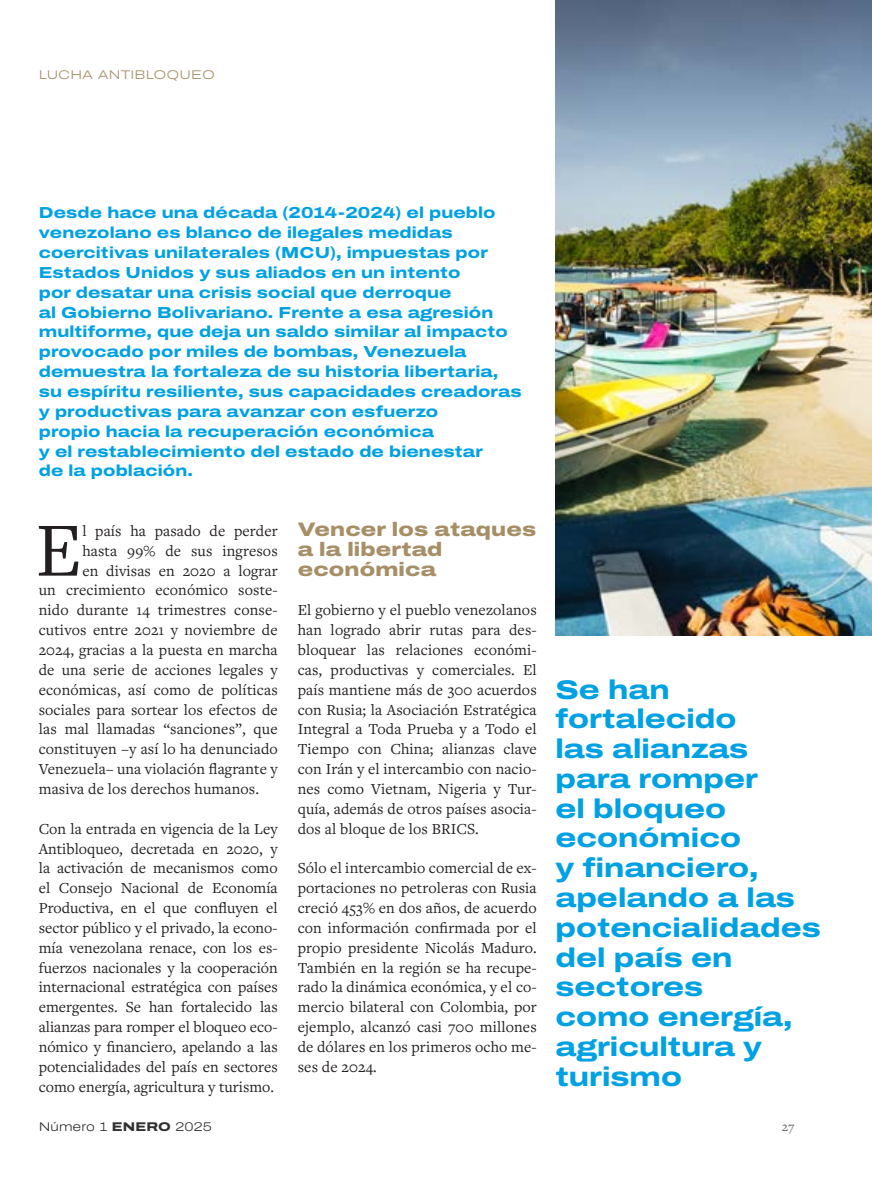
<style>
.page{position:relative;width:872px;height:1191px;background:#fff}
.page>*{position:absolute;margin:0;border:0;box-sizing:border-box;transform-origin:0 0}
.Capital{font:79.35px "Freight Text Pro";color:#231f20}
.Destacado_grande{font:700 27px/29.7px "Archivo Expanded";color:#00a1e3}
.Entretítulo{font:800 19.5px/19.8px "Archivo Expanded";letter-spacing:.01em;color:#a68f67}
.Cuerpo_texto{font:15.9px/19.8px "Freight Text Pro";letter-spacing:.01em;color:#231f20;text-align:justify}
.Copete{font:700 15.9px/19.8px "Archivo Expanded";letter-spacing:.01em;color:#00a1e3}
.Capital-2{font:15.9px "Freight Text Pro";letter-spacing:.01em;color:#231f20}
.t1{font:13.5px "Freight Text Pro";color:#636366}
.t2{font:200 12.6px "Archivo Expanded";letter-spacing:.01em;color:#312f30}
.Cuerpo_texto-2{font:200 12.6px "Archivo Expanded";letter-spacing:.01em;color:#a68f67}
.s1{font-weight:700}
</style>
<div class="page">
<img style="left:555px;top:0;width:317px;height:635px">
<p class="Cuerpo_texto-2" style="left:39px;top:66px;width:178px">LUCHA ANTIBLOQUEO</p>
<p class="Copete" style="left:39px;top:203px;width:484px">Desde hace una década (2014-2024) el pueblo venezolano es blanco de ilegales medidas coercitivas unilaterales (MCU), impuestas por Estados Unidos y sus aliados en un intento<br>por desatar una crisis social que derroque<br>al Gobierno Bolivariano. Frente a esa agresión multiforme, que deja un saldo similar al impacto provocado por miles de bombas, Venezuela demuestra la fortaleza de su historia libertaria, su espíritu resiliente, sus capacidades creadoras y productivas para avanzar con esfuerzo<br>propio hacia la recuperación económica<br>y el restablecimiento del estado de bienestar<br>de la población.</p>
<p class="Capital" style="left:35px;top:498px;width:48px">E</p>
<p class="Capital-2" style="left:82px;top:520px;width:197px">l país ha pasado de perder</p>
<p class="Capital-2" style="left:82px;top:540px;width:197px">hasta 99% de sus ingresos</p>
<p class="Capital-2" style="left:82px;top:560px;width:197px">en divisas en 2020 a lograr</p>
<p class="Capital-2" style="left:39px;top:580px;width:240px">un crecimiento económico soste-</p>
<p class="Capital-2" style="left:39px;top:600px;width:240px">nido durante 14 trimestres conse-</p>
<p class="Capital-2" style="left:39px;top:619px;width:240px">cutivos entre 2021 y noviembre de</p>
<p class="Capital-2" style="left:39px;top:639px;width:240px">2024, gracias a la puesta en marcha</p>
<p class="Capital-2" style="left:39px;top:659px;width:240px">de una serie de acciones legales y</p>
<p class="Capital-2" style="left:39px;top:679px;width:240px">económicas, así como de políticas</p>
<p class="Capital-2" style="left:39px;top:699px;width:240px">sociales para sortear los efectos de</p>
<p class="Capital-2" style="left:39px;top:719px;width:240px">las mal llamadas “sanciones”, que</p>
<p class="Capital-2" style="left:39px;top:738px;width:240px">constituyen –y así lo ha denunciado</p>
<p class="Capital-2" style="left:39px;top:758px;width:240px">Venezuela– una violación flagrante y</p>
<p class="Capital-2" style="left:39px;top:778px;width:222px">masiva de los derechos humanos.</p>
<p class="Cuerpo_texto" style="left:39px;top:818px;width:240px">Con la entrada en vigencia de la Ley Antibloqueo, decretada en 2020, y la activación de mecanismos como el Consejo Nacional de Economía Productiva, en el que confluyen el sector público y el privado, la econo&shy;mía venezolana renace, con los es&shy;fuerzos nacionales y la cooperación internacional estratégica con países emergentes. Se han fortalecido las alianzas para romper el bloqueo eco&shy;nómico y financiero, apelando a las potencialidades del país en sectores como energía, agricultura y turismo.</p>
<p class="Entretítulo" style="left:298px;top:519px;width:240px">Vencer los ataques a la libertad económica</p>
<p class="Cuerpo_texto" style="left:298px;top:600px;width:240px">El gobierno y el pueblo venezolanos han logrado abrir rutas para des&shy;bloquear las relaciones económi&shy;cas, productivas y comerciales. El país mantiene más de 300 acuerdos con Rusia; la Asociación Estratégica Integral a Toda Prueba y a Todo el Tiempo con China; alianzas clave con Irán y el intercambio con nacio&shy;nes como Vietnam, Nigeria y Tur&shy;quía, además de otros países asocia&shy;dos al bloque de los BRICS.</p>
<p class="Cuerpo_texto" style="left:298px;top:857px;width:240px">Sólo el intercambio comercial de ex&shy;portaciones no petroleras con Rusia creció 453% en dos años, de acuerdo con información confirmada por el propio presidente Nicolás Maduro.<br>También en la región se ha recupe&shy;rado la dinámica económica, y el co&shy;mercio bilateral con Colombia, por ejemplo, alcanzó casi 700 millones de dólares en los primeros ocho me&shy;ses de 2024.</p>
<p class="Destacado_grande" style="left:555px;top:674px;width:267px">Se han fortalecido<br>las alianzas para romper<br>el bloqueo económico<br>y financiero, apelando a las potencialidades del país en sectores<br>como energía, agricultura y turismo</p>
<p class="t2" style="left:39px;top:1117px;width:175px">Número 1 <span class="s1">ENERO</span> 2025</p>
<p class="t1" style="left:782px;top:1118px;width:14px">27</p>
</div>
